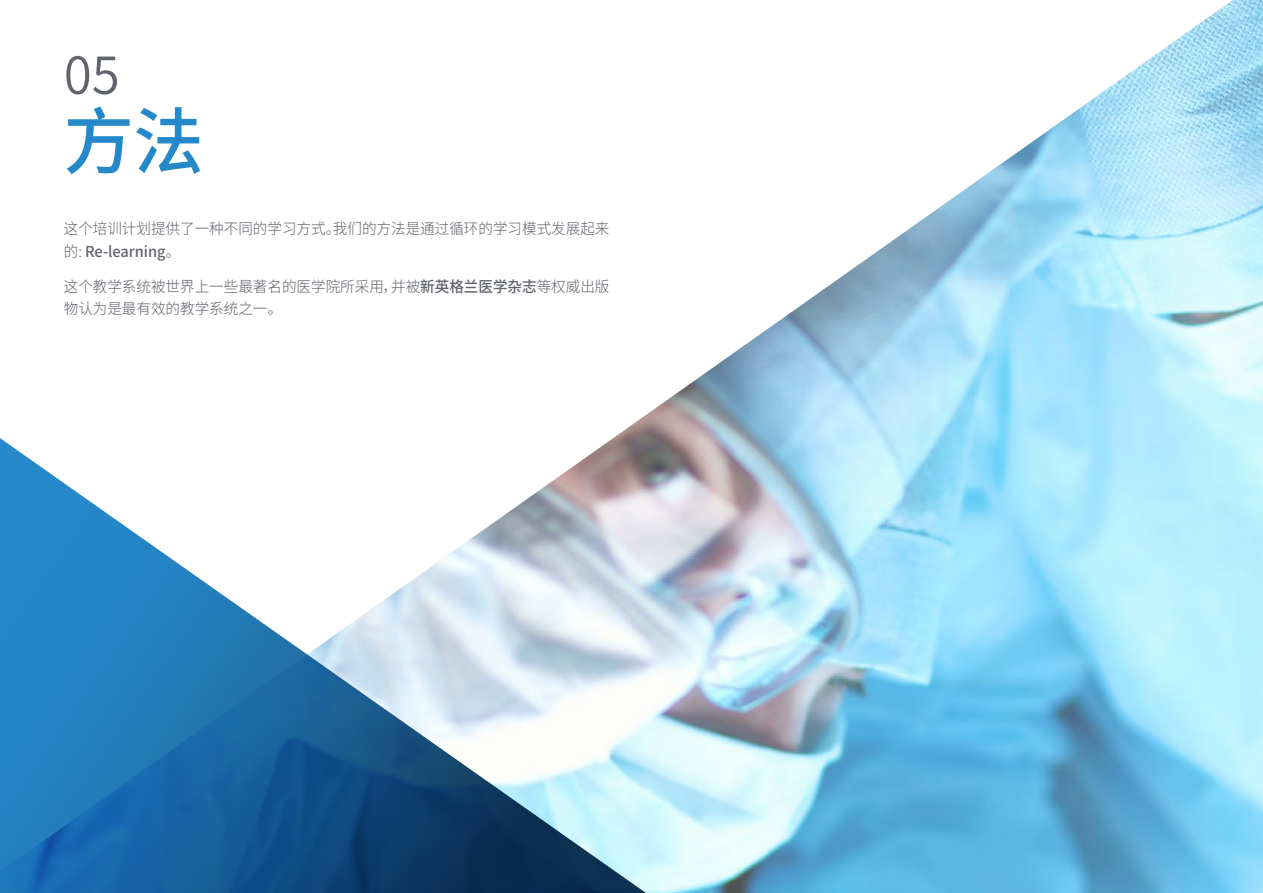
<style>
.page{position:relative;width:1263px;height:893px;background:#fff}
.page>*{position:absolute;margin:0;border:0;box-sizing:border-box;transform-origin:0 0}
.t1{font:500 72px "Source Han Sans CN";color:#2488c9}
.t2{font:52.5px "Source Han Sans CN";color:#61646a}
.t3{font:300 15px/22.5px "Source Han Sans CN";color:#61646a}
.s1{font-weight:500}
</style>
<div class="page">
<img style="left:635px;top:0;width:628px;height:893px">
<svg style="left:0;top:423px;width:676px;height:470px"></svg>
<h2 class="t2" style="left:64px;top:45px;width:57px">05</h2>
<h1 class="t1" style="left:64px;top:101px;width:141px">方法</h1>
<p class="t3" style="left:64px;top:218px;width:547px">这个培训计划提供了一种不同的学习方式。我们的方法是通过循环的学习模式发展起来的: <span class="s1">Re-learning</span>。</p>
<p class="t3" style="left:64px;top:275px;width:547px">这个教学系统被世界上一些最著名的医学院所采用，并被<span class="s1">新英格兰医学杂志</span>等权威出版物认为是最有效的教学系统之一。</p>
</div>
